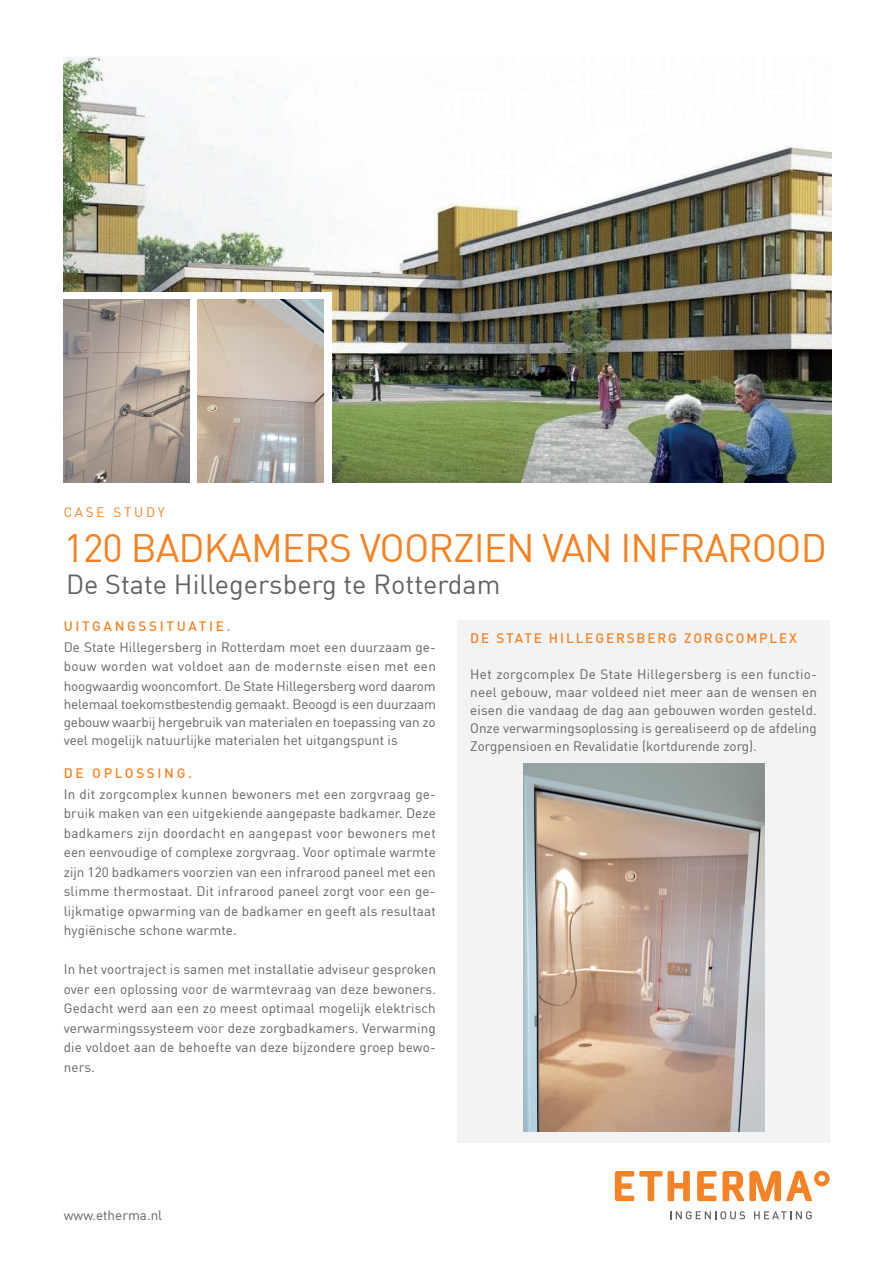
<style>
.page{position:relative;width:893px;height:1263px;background:#fff}
.page>*{position:absolute;margin:0;border:0;box-sizing:border-box;transform-origin:0 0}
.t1{font:39px "DIN";letter-spacing:-.025em;color:#f58224}
.t2{font:27px "DIN";color:#636366}
.t3{font:13.5px/19.5px "DIN";color:#636366;text-align:justify}
.t4{font:500 13.5px "DIN";letter-spacing:.14em;color:#f58224}
.t5{font:500 13.5px "DIN";letter-spacing:.2em;color:#f58224}
.t6{font:13.5px "DIN";letter-spacing:.2em;color:#f58224}
</style>
<div class="page">
<img style="left:64px;top:57px;width:767px;height:426px">
<div style="left:57px;top:292px;width:275px;height:195px;background:#fff"></div>
<svg style="left:697px;top:1171px;width:19px;height:30px"></svg>
<svg style="left:615px;top:1171px;width:47px;height:30px"></svg>
<svg style="left:668px;top:1171px;width:22px;height:30px"></svg>
<svg style="left:723px;top:1171px;width:107px;height:30px"></svg>
<svg style="left:670px;top:1211px;width:75px;height:8px"></svg>
<svg style="left:754px;top:1211px;width:58px;height:8px"></svg>
<div style="left:458px;top:620px;width:372px;height:523px;background:#f2f3f4"></div>
<img style="left:64px;top:300px;width:125px;height:183px">
<img style="left:198px;top:300px;width:125px;height:183px">
<img style="left:523px;top:763px;width:241px;height:368px">
<p class="t6" style="left:64px;top:503px;width:102px">CASE STUDY</p>
<h1 class="t1" style="left:64px;top:524px;width:765px">120 BADKAMERS VOORZIEN VAN INFRAROOD</h1>
<h2 class="t2" style="left:66px;top:568px;width:436px">De State Hillegersberg te Rotterdam</h2>
<p class="t5" style="left:64px;top:617px;width:168px">UITGANGSSITUATIE.</p>
<p class="t3" style="left:64px;top:637px;width:374px">De State Hillegersberg in Rotterdam moet een duurzaam ge&shy;bouw worden wat voldoet aan de modernste eisen met een hoogwaardig wooncomfort. De State Hillegersberg word daarom</p>
<p class="t3" style="left:64px;top:695px;width:374px;line-height:18px">helemaal toekomstbestendig gemaakt. Beoogd is een duurzaam gebouw waarbij hergebruik van materialen en toepassing van zo veel mogelijk natuurlijke materialen het uitgangspunt is</p>
<p class="t5" style="left:64px;top:764px;width:130px">DE OPLOSSING.</p>
<p class="t3" style="left:64px;top:784px;width:374px">In dit zorgcomplex kunnen bewoners met een zorgvraag ge&shy;bruik maken van een uitgekiende aangepaste badkamer. Deze badkamers zijn doordacht en aangepast voor bewoners met een eenvoudige of complexe zorgvraag. Voor optimale warmte zijn 120 badkamers voorzien van een infrarood paneel met een slimme thermostaat. Dit infrarood paneel zorgt voor een ge&shy;lijkmatige opwarming van de badkamer en geeft als resultaat hygiënische schone warmte.</p>
<p class="t3" style="left:64px;top:959px;width:374px">In het voortraject is samen met installatie adviseur gesproken over een oplossing voor de warmtevraag van deze bewoners.<br>Gedacht werd aan een zo meest optimaal mogelijk elektrisch verwarmingssysteem voor deze zorgbadkamers. Verwarming die voldoet aan de behoefte van deze bijzondere groep bewo&shy;ners.</p>
<p class="t4" style="left:470px;top:629px;width:328px">DE STATE HILLEGERSBERG ZORGCOMPLEX</p>
<p class="t3" style="left:470px;top:664px;width:348px;line-height:18px">Het zorgcomplex De State Hillegersberg is een functio&shy;neel gebouw, maar voldeed niet meer aan de wensen en eisen die vandaag de dag aan gebouwen worden gesteld.<br>Onze verwarmingsoplossing is gerealiseerd op de afdeling Zorgpensioen en Revalidatie (kortdurende zorg).</p>
<p class="t3" style="left:64px;top:1205px;width:100px">www.etherma.nl</p>
</div>
